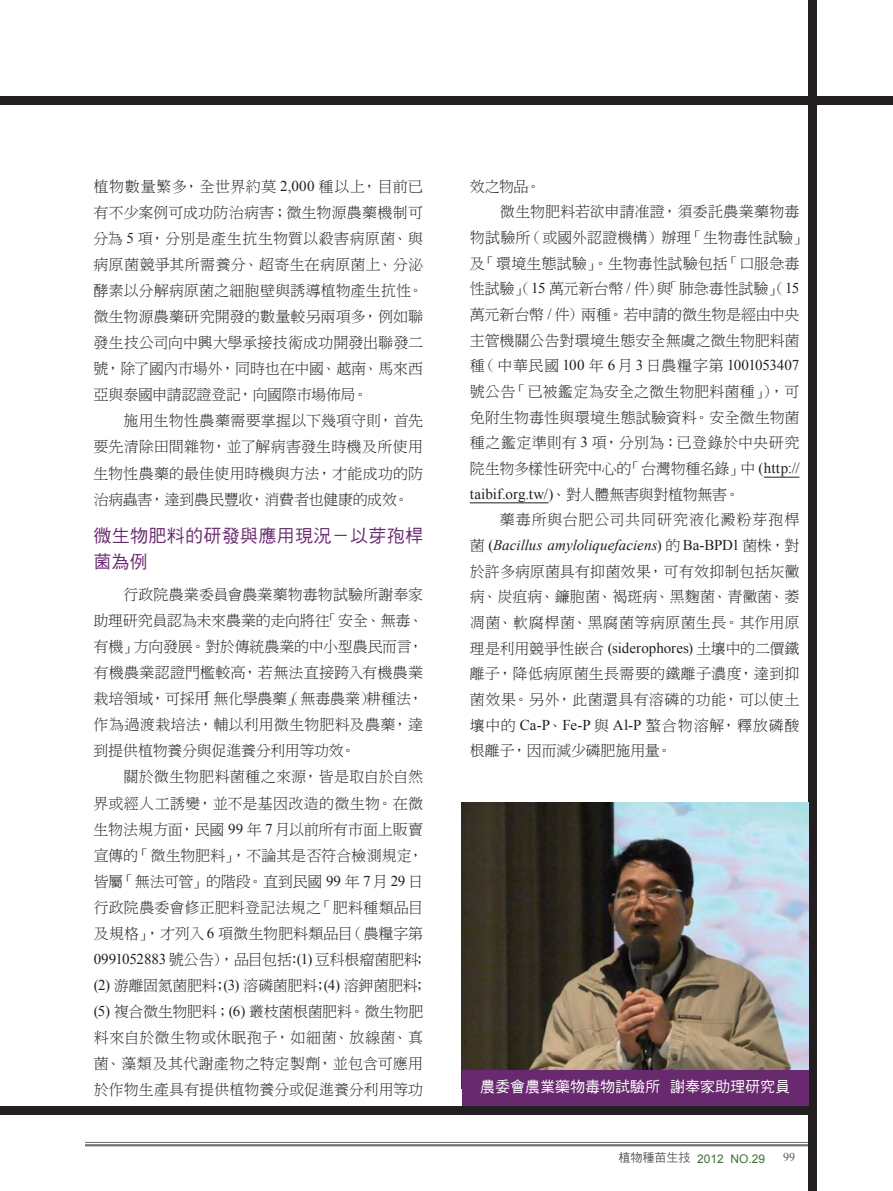
<style>
.page{position:relative;width:893px;height:1191px;background:#fff}
.page>*{position:absolute;margin:0;border:0;box-sizing:border-box;transform-origin:0 0}
.t1{font:18px/26.1px "DF Hei W5 WINP BF";letter-spacing:.02em;color:#69296e}
.t2{font:15px/26.1px "DF Ming W3 WIN BF";color:#231f20;text-align:justify}
.t3{font:15px "Times New Roman";color:#231f20}
.t4{font:italic 15px "Times New Roman";letter-spacing:.005em;color:#231f20}
.t5{font:15px "DF Ming W3 WIN BF";letter-spacing:-.025em;color:#231f20}
.t6{font:15px "DF Hei W5 WINP BF";color:#fff}
.t7{font:15px "DF Ming W3 WIN BF";letter-spacing:.055em;color:#231f20}
.t8{font:12px "Arial";color:#44703c}
.t9{font:12px "Times New Roman";color:#57585a}
.s1{font-family:"Times New Roman"}
.s2{font-family:"DF Ming W3 WIN BF"}
.s3{font-family:"DF Ming W3 WIN BF";font-style:normal}
.s4{font-style:normal}
.s5{font-family:"DF Hei W5 WIN BF";color:#57585a}
</style>
<div class="page">
<hr style="left:85px;top:1142px;width:723px;height:1px;background:#6c6d70">
<hr style="left:85px;top:1144px;width:723px;height:2px;background:#6c6d70">
<div style="left:808px;top:0;width:8px;height:1191px;background:#231f20"></div>
<div style="left:0;top:1106px;width:808px;height:8px;background:#231f20"></div>
<div style="left:0;top:96px;width:893px;height:8px;background:#231f20"></div>
<hr style="left:764px;top:477px;width:35px;height:1px;background:#231f20">
<hr style="left:470px;top:502px;width:79px;height:1px;background:#231f20">
<img style="left:462px;top:802px;width:346px;height:268px">
<div style="left:462px;top:1070px;width:346px;height:36px;background:#69296e"></div>
<p class="t2" style="left:94px;top:173px;width:331px">植物數量繁多，全世界約莫 <span class="s1">2,000</span> 種以上，目前已有不少案例可成功防治病害；微生物源農藥機制可分為 <span class="s1">5</span> 項，分別是產生抗生物質以殺害病原菌、與病原菌競爭其所需養分、超寄生在病原菌上、分泌酵素以分解病原菌之細胞壁與誘導植物產生抗性。微生物源農藥研究開發的數量較另兩項多，例如聯發生技公司向中興大學承接技術成功開發出聯發二號，除了國內市場外，同時也在中國、越南、馬來西亞與泰國申請認證登記，向國際市場佈局。</p>
<p class="t2" style="left:94px;top:408px;width:331px;text-indent:30px">施用生物性農藥需要掌握以下幾項守則，首先要先清除田間雜物，並了解病害發生時機及所使用生物性農藥的最佳使用時機與方法，才能成功的防治病蟲害，達到農民豐收，消費者也健康的成效。</p>
<p class="t1" style="left:94px;top:522px;width:331px">微生物肥料的研發與應用現況－以芽孢桿菌為例</p>
<p class="t2" style="left:94px;top:581px;width:331px;text-indent:30px">行政院農業委員會農業藥物毒物試驗所謝奉家助理研究員認為未來農業的走向將往「安全、無毒、有機」方向發展。對於傳統農業的中小型農民而言，有機農業認證門檻較高，若無法直接跨入有機農業栽培領域，可採用「無化學農藥」（無毒農業）耕種法，作為過渡栽培法，輔以利用微生物肥料及農藥，達到提供植物養分與促進養分利用等功效。</p>
<p class="t2" style="left:94px;top:764px;width:335px;text-align:left;text-indent:30px">關於微生物肥料菌種之來源，皆是取自於自然界或經人工誘變，並不是基因改造的微生物。在微生物法規方面，民國 <span class="s1">99</span> 年 <span class="s1">7</span> 月以前所有市面上販賣宣傳的「微生物肥料」，不論其是否符合檢測規定，皆屬「無法可管」的階段。直到民國 <span class="s1">99</span> 年 <span class="s1">7</span> 月 <span class="s1">29</span> 日行政院農委會修正肥料登記法規之「肥料種類品目及規格」，才列入<span class="s1">6</span> 項微生物肥料類品目（農糧字第<br><span class="s1">0991052883</span> 號公告），品目包括：<span class="s1">(1)</span> 豆科根瘤菌肥料；<span class="s1">(2)</span> 游離固氮菌肥料；<span class="s1">(3)</span> 溶磷菌肥料；<span class="s1">(4)</span> 溶鉀菌肥料；<span class="s1">(5)</span> 複合微生物肥料；<span class="s1">(6)</span> 叢枝菌根菌肥料。微生物肥料來自於微生物或休眠孢子，如細菌、放線菌、真菌、藻類及其代謝產物之特定製劑，並包含可應用於作物生產具有提供植物養分或促進養分利用等功</p>
<p class="t2" style="left:470px;top:173px;width:72px">效之物品。</p>
<p class="t2" style="left:500px;top:199px;width:301px">微生物肥料若欲申請准證，須委託農業藥物毒</p>
<p class="t2" style="left:470px;top:224px;width:338px">物試驗所（或國外認證機構）辦理「生物毒性試驗」</p>
<p class="t2" style="left:470px;top:250px;width:331px">及「環境生態試驗」。生物毒性試驗包括「口服急毒</p>
<p class="t2" style="left:470px;top:276px;width:331px">性試驗」（<span class="s1">15</span> 萬元新台幣 <span class="s1">/</span> 件）與「肺急毒性試驗」（<span class="s1">15</span></p>
<p class="t5" style="left:470px;top:307px;width:331px">萬元新台幣 <span class="s1">/</span> 件）兩種。若申請的微生物是經由中央</p>
<p class="t2" style="left:470px;top:327px;width:331px">主管機關公告對環境生態安全無虞之微生物肥料菌</p>
<p class="t3" style="left:470px;top:355px;width:331px"><span class="s2">種（中華民國</span> 100 <span class="s2">年</span> 6 <span class="s2">月</span> 3 <span class="s2">日農糧字第</span> 1001053407</p>
<p class="t2" style="left:470px;top:378px;width:331px;line-height:25.7px">號公告「已被鑑定為安全之微生物肥料菌種」），可免附生物毒性與環境生態試驗資料。安全微生物菌種之鑑定準則有 <span class="s1">3</span> 項，分別為：已登錄於中央研究院生物多樣性研究中心的「台灣物種名錄」中 <span class="s1">(http://</span></p>
<p class="t3" style="left:470px;top:483px;width:271px">taibif.org.tw/)<span class="s2">、對人體無害與對植物無害。</span></p>
<p class="t7" style="left:500px;top:512px;width:301px">藥毒所與台肥公司共同研究液化澱粉芽孢桿</p>
<p class="t4" style="left:470px;top:534px;width:331px"><span class="s3">菌</span> <span class="s4">(</span>Bacillus amyloliquefaciens<span class="s4">)</span> <span class="s3">的</span><span class="s4">Ba-BPD1</span> <span class="s3">菌株，對</span></p>
<p class="t2" style="left:470px;top:558px;width:331px;line-height:25.7px">於許多病原菌具有抑菌效果，可有效抑制包括灰黴病、炭疽病、鐮胞菌、褐斑病、黑麴菌、青黴菌、萎凋菌、軟腐桿菌、黑腐菌等病原菌生長。其作用原理是利用競爭性嵌合 <span class="s1">(siderophores)</span> 土壤中的二價鐵離子，降低病原菌生長需要的鐵離子濃度，達到抑菌效果。另外，此菌還具有溶磷的功能，可以使土壤中的 <span class="s1">Ca-P</span>、<span class="s1">Fe-P</span> 與 <span class="s1">Al-P</span> 螯合物溶解，釋放磷酸根離子，因而減少磷肥施用量。</p>
<p class="t6" style="left:480px;top:1079px;width:311px">農委會農業藥物毒物試驗所 謝奉家助理研究員</p>
<p class="t8" style="left:618px;top:1150px;width:148px"><span class="s5">植物種苗生技</span> 2012 NO.29</p>
<p class="t9" style="left:783px;top:1149px;width:13px">99</p>
</div>
